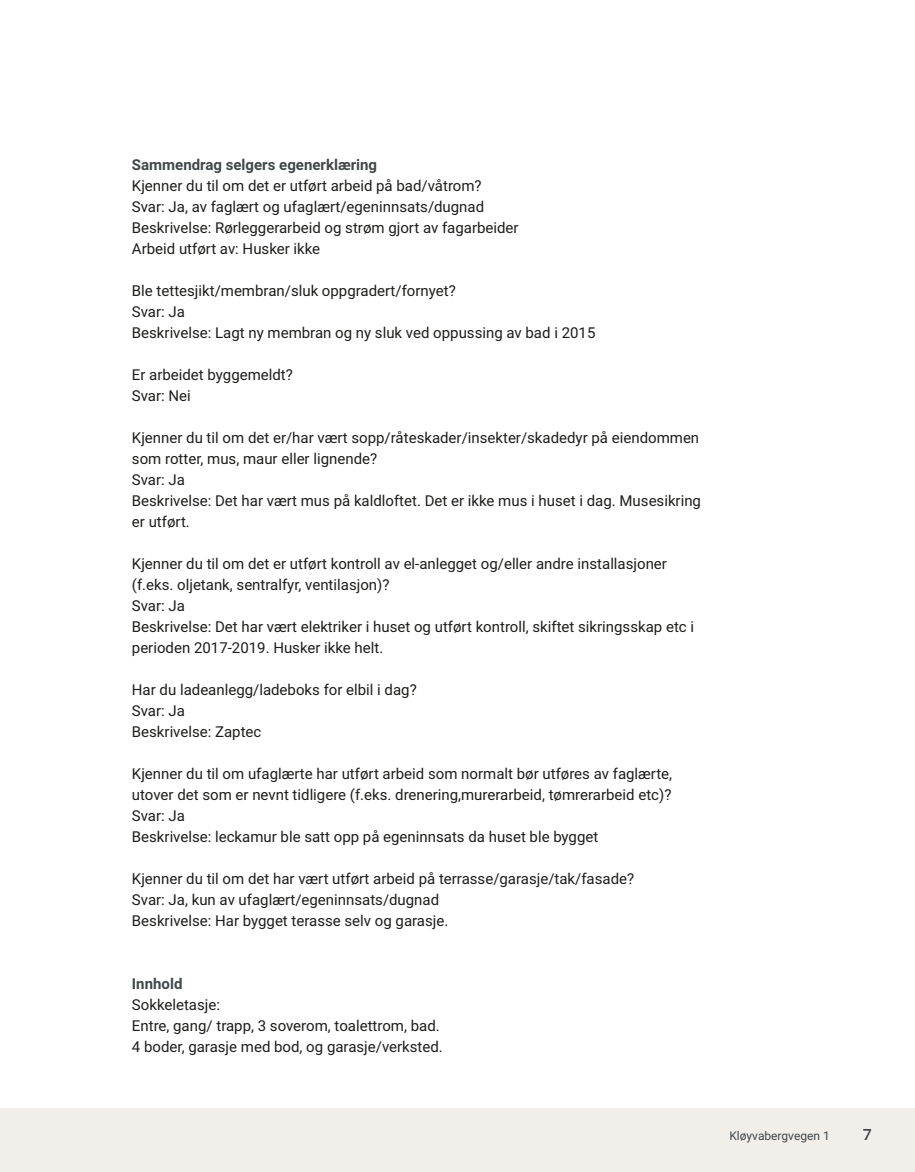
<style>
.page{position:relative;width:915px;height:1172px;background:#fff}
.page>*{position:absolute;margin:0;border:0;box-sizing:border-box;transform-origin:0 0}
.t1{font:700 18px "Arya";color:#414749}
.t2{font:15px/21px "Roboto";color:#1d1d1b}
.t3{font:700 15px "Roboto";color:#414749}
.t4{font:12px "Roboto";color:#414749}
</style>
<div class="page">
<div style="left:0;top:1108px;width:914px;height:64px;background:#f2eeea"></div>
<p class="t3" style="left:132px;top:154px;width:247px">Sammendrag selgers egenerklæring</p>
<p class="t2" style="left:132px;top:174px;width:388px">Kjenner du til om det er utført arbeid på bad/våtrom?<br>Svar: Ja, av faglært og ufaglært/egeninnsats/dugnad Beskrivelse: Rørleggerarbeid og strøm gjort av fagarbeider Arbeid utført av: Husker ikke</p>
<p class="t2" style="left:132px;top:279px;width:465px">Ble tettesjikt/membran/sluk oppgradert/fornyet?<br>Svar: Ja<br>Beskrivelse: Lagt ny membran og ny sluk ved oppussing av bad i 2015</p>
<p class="t2" style="left:132px;top:363px;width:162px">Er arbeidet byggemeldt?<br>Svar: Nei</p>
<p class="t2" style="left:132px;top:426px;width:570px">Kjenner du til om det er/har vært sopp/råteskader/insekter/skadedyr på eiendommen som rotter, mus, maur eller lignende?<br>Svar: Ja<br>Beskrivelse: Det har vært mus på kaldloftet. Det er ikke mus i huset i dag. Musesikring er utført.</p>
<p class="t2" style="left:132px;top:552px;width:563px">Kjenner du til om det er utført kontroll av el‑anlegget og/eller andre installasjoner (f.eks. oljetank, sentralfyr, ventilasjon)?<br>Svar: Ja<br>Beskrivelse: Det har vært elektriker i huset og utført kontroll, skiftet sikringsskap etc i perioden 2017‑2019. Husker ikke helt.</p>
<p class="t2" style="left:132px;top:678px;width:286px">Har du ladeanlegg/ladeboks for elbil i dag?<br>Svar: Ja<br>Beskrivelse: Zaptec</p>
<p class="t2" style="left:132px;top:762px;width:541px">Kjenner du til om ufaglærte har utført arbeid som normalt bør utføres av faglærte, utover det som er nevnt tidligere (f.eks. drenering,murerarbeid, tømrerarbeid etc)?<br>Svar: Ja<br>Beskrivelse: leckamur ble satt opp på egeninnsats da huset ble bygget</p>
<p class="t2" style="left:132px;top:867px;width:503px">Kjenner du til om det har vært utført arbeid på terrasse/garasje/tak/fasade?<br>Svar: Ja, kun av ufaglært/egeninnsats/dugnad<br>Beskrivelse: Har bygget terasse selv og garasje.</p>
<p class="t3" style="left:132px;top:973px;width:52px">Innhold</p>
<p class="t2" style="left:132px;top:993px;width:312px">Sokkeletasje:<br>Entre, gang/ trapp, 3 soverom, toalettrom, bad.<br>4 boder, garasje med bod, og garasje/verksted.</p>
<p class="t4" style="left:729px;top:1127px;width:102px">Kløyvabergvegen 1</p>
<p class="t1" style="left:862px;top:1123px;width:11px">7</p>
</div>
